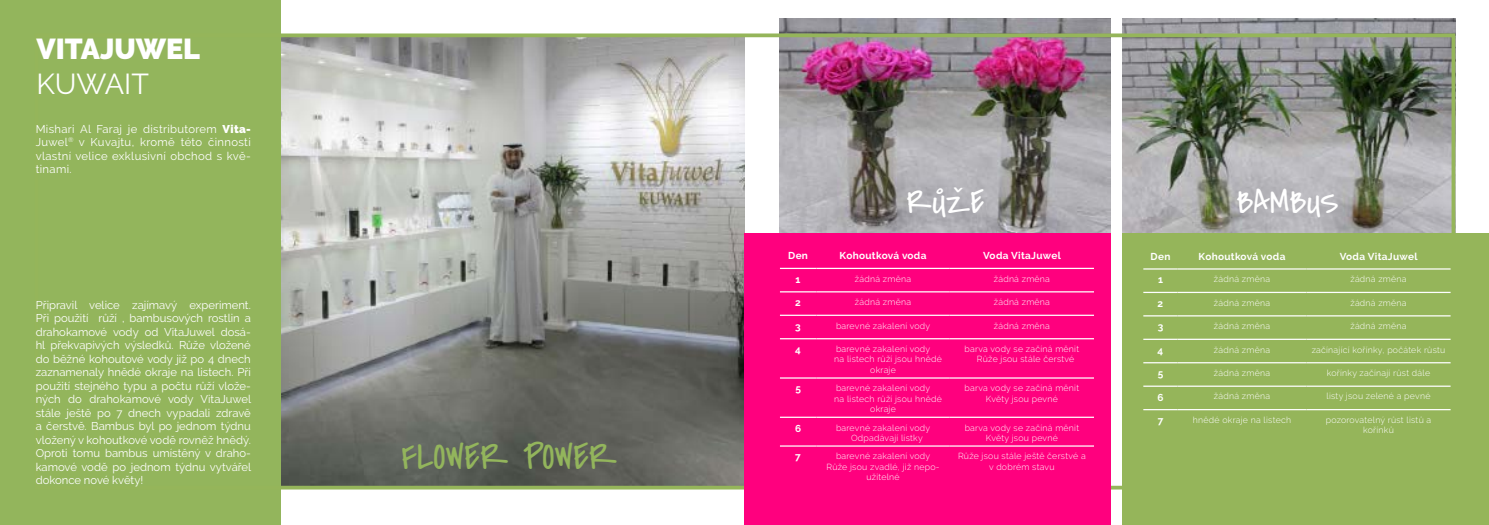
<style>
.page{position:relative;width:1489px;height:525px;background:#fff}
.page>*{position:absolute;margin:0;border:0;box-sizing:border-box;transform-origin:0 0}
.t1{font:37.5px "Covered By Your Grace";color:#93b55c}
.t2{font:33.75px "Covered By Your Grace";color:#fff}
.t3{font:900 28.75px "Raleway";color:#fff}
.t4{font:28.75px "Raleway";color:#fff}
.t5{font:11.25px/13.5px "Raleway";letter-spacing:.005em;color:#fff;text-align:justify}
.t6{font:700 10px "Raleway";letter-spacing:.03em;color:#fff}
.t7{font:300 8.75px/10.5px "Raleway";letter-spacing:.03em;color:#fff;text-align:center}
.s1{font-weight:900}
</style>
<div class="page">
<img style="left:780px;top:19px;width:330px;height:13px">
<img style="left:1122px;top:19px;width:333px;height:13px">
<div style="left:0;top:0;width:280px;height:524px;background:#93b55c"></div>
<img style="left:280px;top:32px;width:1176px;height:458px">
<div style="left:744px;top:233px;width:366px;height:291px;background:#ff007e"></div>
<div style="left:1121px;top:233px;width:367px;height:291px;background:#95b55a"></div>
<hr style="left:780px;top:267px;width:36px;height:2px;background:#fff">
<hr style="left:816px;top:267px;width:133px;height:2px;background:#fff">
<hr style="left:949px;top:267px;width:144px;height:2px;background:#fff">
<hr style="left:780px;top:291px;width:36px;height:1px;background:#fff">
<hr style="left:816px;top:291px;width:133px;height:1px;background:#fff">
<hr style="left:949px;top:291px;width:144px;height:1px;background:#fff">
<hr style="left:780px;top:314px;width:36px;height:2px;background:#fff">
<hr style="left:816px;top:314px;width:133px;height:2px;background:#fff">
<hr style="left:949px;top:314px;width:144px;height:2px;background:#fff">
<hr style="left:780px;top:338px;width:36px;height:1px;background:#fff">
<hr style="left:816px;top:338px;width:133px;height:1px;background:#fff">
<hr style="left:949px;top:338px;width:144px;height:1px;background:#fff">
<hr style="left:780px;top:377px;width:36px;height:1px;background:#fff">
<hr style="left:816px;top:377px;width:133px;height:1px;background:#fff">
<hr style="left:949px;top:377px;width:144px;height:1px;background:#fff">
<hr style="left:780px;top:416px;width:36px;height:1px;background:#fff">
<hr style="left:816px;top:416px;width:133px;height:1px;background:#fff">
<hr style="left:949px;top:416px;width:144px;height:1px;background:#fff">
<hr style="left:780px;top:445px;width:36px;height:1px;background:#fff">
<hr style="left:816px;top:445px;width:133px;height:1px;background:#fff">
<hr style="left:949px;top:445px;width:144px;height:1px;background:#fff">
<hr style="left:1143px;top:268px;width:34px;height:1px;background:#fff">
<hr style="left:1177px;top:268px;width:129px;height:1px;background:#fff">
<hr style="left:1306px;top:268px;width:144px;height:1px;background:#fff">
<hr style="left:1143px;top:291px;width:34px;height:2px;background:#fff">
<hr style="left:1177px;top:291px;width:129px;height:2px;background:#fff">
<hr style="left:1306px;top:291px;width:144px;height:2px;background:#fff">
<hr style="left:1143px;top:315px;width:34px;height:1px;background:#fff">
<hr style="left:1177px;top:315px;width:129px;height:1px;background:#fff">
<hr style="left:1306px;top:315px;width:144px;height:1px;background:#fff">
<hr style="left:1143px;top:338px;width:34px;height:2px;background:#fff">
<hr style="left:1177px;top:338px;width:129px;height:2px;background:#fff">
<hr style="left:1306px;top:338px;width:144px;height:2px;background:#fff">
<hr style="left:1143px;top:362px;width:34px;height:1px;background:#fff">
<hr style="left:1177px;top:362px;width:129px;height:1px;background:#fff">
<hr style="left:1306px;top:362px;width:144px;height:1px;background:#fff">
<hr style="left:1143px;top:385px;width:34px;height:1px;background:#fff">
<hr style="left:1177px;top:385px;width:129px;height:1px;background:#fff">
<hr style="left:1306px;top:385px;width:144px;height:1px;background:#fff">
<hr style="left:1143px;top:409px;width:34px;height:1px;background:#fff">
<hr style="left:1177px;top:409px;width:129px;height:1px;background:#fff">
<hr style="left:1306px;top:409px;width:144px;height:1px;background:#fff">
<h3 class="t3" style="left:36px;top:32px;width:165px">VITAJUWEL</h3>
<h3 class="t4" style="left:36px;top:67px;width:114px">KUWAIT</h3>
<p class="t5" style="left:36px;top:122px;width:216px">Mishari Al Faraj je distributorem <span class="s1">Vita-</span>Juwel<sup>®</sup> v Kuvajtu, kromě této činnosti vlastní velice exklusivní obchod s kvě&shy;tinami.</p>
<p class="t5" style="left:36px;top:297px;width:217px">Připravil velice zajímavý experiment.<br>Při použití růží , bambusových rostlin a drahokamové vody od VitaJuwel dosá&shy;hl překvapivých výsledků. Růže vložené do běžné kohoutové vody již po 4 dnech zaznamenaly hnědé okraje na listech. Při použití stejného typu a počtu růží vlože&shy;ných do drahokamové vody VitaJuwel stále ještě po 7 dnech vypadali zdravě a čerstvě. Bambus byl po jednom týdnu vložený v kohoutkové vodě rovněž hnědý.<br>Oproti tomu bambus umístěný v draho&shy;kamové vodě po jednom týdnu vytvářel dokonce nové květy!</p>
<h1 class="t1" style="left:401px;top:431px;width:217px">FLOWER POWER</h1>
<h2 class="t2" style="left:906px;top:179px;width:79px">RŮŽE</h2>
<h2 class="t2" style="left:1236px;top:179px;width:103px">BAMBUS</h2>
<p class="t6" style="left:788px;top:250px;width:21px">Den</p>
<p class="t6" style="left:839px;top:250px;width:88px">Kohoutková voda</p>
<p class="t6" style="left:983px;top:250px;width:79px">Voda VitaJuwel</p>
<p class="t6" style="left:795px;top:273px;width:6px">1</p>
<p class="t7" style="left:855px;top:273px;width:58px">žádná změna</p>
<p class="t7" style="left:993px;top:273px;width:58px">žádná změna</p>
<p class="t6" style="left:795px;top:297px;width:7px">2</p>
<p class="t7" style="left:855px;top:296px;width:58px">žádná změna</p>
<p class="t7" style="left:993px;top:296px;width:58px">žádná změna</p>
<p class="t6" style="left:795px;top:320px;width:7px">3</p>
<p class="t7" style="left:836px;top:320px;width:96px">barevné zakalení vody</p>
<p class="t7" style="left:993px;top:320px;width:58px">žádná změna</p>
<p class="t6" style="left:795px;top:344px;width:7px">4</p>
<p class="t7" style="left:836px;top:343px;width:96px">barevné zakalení vody</p>
<p class="t7" style="left:834px;top:354px;width:109px">na listech růží jsou hnědé</p>
<p class="t7" style="left:870px;top:364px;width:27px">okraje</p>
<p class="t7" style="left:976px;top:343px;width:104px;text-align:left;text-indent:-12px">barva vody se začíná měnit<br>Růže jsou stále čerstvé</p>
<p class="t6" style="left:795px;top:383px;width:7px">5</p>
<p class="t7" style="left:836px;top:382px;width:96px">barevné zakalení vody</p>
<p class="t7" style="left:834px;top:393px;width:109px">na listech růží jsou hnědé</p>
<p class="t7" style="left:870px;top:403px;width:27px">okraje</p>
<p class="t7" style="left:964px;top:382px;width:116px">barva vody se začíná měnit<br>Květy jsou pevné</p>
<p class="t6" style="left:795px;top:422px;width:8px">6</p>
<p class="t7" style="left:851px;top:422px;width:81px;text-align:left;text-indent:-15px">barevné zakalení vody<br>Odpadávají lístky</p>
<p class="t7" style="left:964px;top:422px;width:116px">barva vody se začíná měnit<br>Květy jsou pevné</p>
<p class="t6" style="left:795px;top:451px;width:7px">7</p>
<p class="t7" style="left:826px;top:450px;width:114px">barevné zakalení vody<br>Růže jsou zvadlé, již nepo&shy;užitelné</p>
<p class="t7" style="left:958px;top:450px;width:129px">Růže jsou stále ještě čerstvé a v dobrém stavu</p>
<p class="t6" style="left:1150px;top:250px;width:21px">Den</p>
<p class="t6" style="left:1198px;top:250px;width:88px">Kohoutková voda</p>
<p class="t6" style="left:1339px;top:250px;width:79px">Voda VitaJuwel</p>
<p class="t6" style="left:1157px;top:274px;width:6px">1</p>
<p class="t7" style="left:1213px;top:274px;width:58px">žádná změna</p>
<p class="t7" style="left:1350px;top:274px;width:58px">žádná změna</p>
<p class="t6" style="left:1157px;top:297px;width:7px">2</p>
<p class="t7" style="left:1213px;top:297px;width:58px">žádná změna</p>
<p class="t7" style="left:1350px;top:297px;width:58px">žádná změna</p>
<p class="t6" style="left:1157px;top:321px;width:7px">3</p>
<p class="t7" style="left:1213px;top:320px;width:58px">žádná změna</p>
<p class="t7" style="left:1350px;top:320px;width:58px">žádná změna</p>
<p class="t6" style="left:1157px;top:344px;width:7px">4</p>
<p class="t7" style="left:1213px;top:344px;width:58px">žádná změna</p>
<p class="t7" style="left:1311px;top:344px;width:135px">začínající kořínky, počátek růstu</p>
<p class="t6" style="left:1157px;top:368px;width:7px">5</p>
<p class="t7" style="left:1213px;top:367px;width:58px">žádná změna</p>
<p class="t7" style="left:1326px;top:367px;width:105px">kořínky začínají růst dále</p>
<p class="t6" style="left:1157px;top:391px;width:8px">6</p>
<p class="t7" style="left:1213px;top:391px;width:58px">žádná změna</p>
<p class="t7" style="left:1326px;top:391px;width:105px">listy jsou zelené a pevné</p>
<p class="t6" style="left:1157px;top:414px;width:7px">7</p>
<p class="t7" style="left:1192px;top:414px;width:100px">hnědé okraje na listech</p>
<p class="t7" style="left:1325px;top:414px;width:107px">pozorovatelný růst listů a kořínků</p>
</div>
